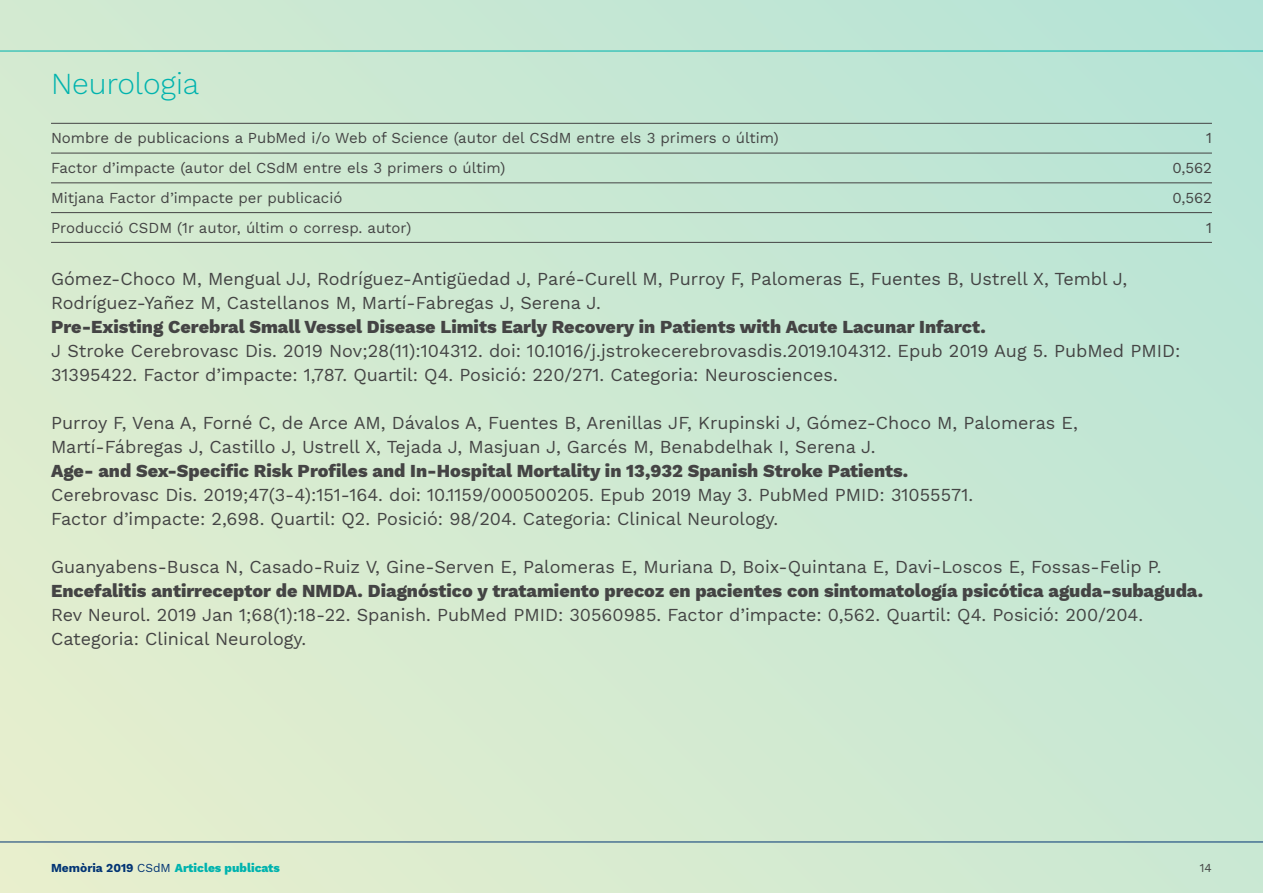
<style>
.page{position:relative;width:1263px;height:893px;background:#fff}
.page>*{position:absolute;margin:0;border:0;box-sizing:border-box;transform-origin:0 0}
.t1{font:300 30px "Work Sans";color:#00b3ae}
.t2{font:18px/24px "Work Sans";color:#444}
.t3{font:800 18px "Work Sans";color:#444}
.t4{font:15px/30px "Work Sans";color:#444}
.t5{font:800 12px "Work Sans";color:#00b3ae}
.t6{font:12px "Work Sans";color:#444}
.s1{font-weight:700;color:#023474}
.s2{font-weight:400;color:#023474}
</style>
<div class="page">
<div style="left:0;top:0;width:1263px;height:893px;background:linear-gradient(to right,#deeccf,#bee5d5)"></div>
<hr style="left:0;top:842px;width:1263px;height:1px;background:#023474">
<hr style="left:0;top:51px;width:1263px;height:1px;background:#00b3ae">
<hr style="left:51px;top:123px;width:1161px;height:1px;background:#444">
<hr style="left:51px;top:153px;width:1161px;height:1px;background:#444">
<hr style="left:51px;top:182px;width:1161px;height:1px;background:#444">
<hr style="left:51px;top:212px;width:1161px;height:1px;background:#444">
<hr style="left:51px;top:242px;width:1161px;height:1px;background:#444">
<h1 class="t1" style="left:51px;top:61px;width:150px">Neurologia</h1>
<p class="t4" style="left:51px;top:122px;width:729px">Nombre de publicacions a PubMed i/o Web of Science (autor del CSdM entre els 3 primers o últim)<br>Factor d’impacte (autor del CSdM entre els 3 primers o últim)<br>Mitjana Factor d’impacte per publicació<br>Producció CSDM (1r autor, últim o corresp. autor)</p>
<p class="t4" style="left:1172px;top:122px;width:41px;text-align:right">1<br>0,562<br>0,562<br>1</p>
<p class="t2" style="left:51px;top:266px;width:1078px">Gómez-Choco M, Mengual JJ, Rodríguez-Antigüedad J, Paré-Curell M, Purroy F, Palomeras E, Fuentes B, Ustrell X, Tembl J,<br>Rodríguez-Yañez M, Castellanos M, Martí-Fabregas J, Serena J.</p>
<p class="t3" style="left:51px;top:313px;width:936px">Pre-Existing Cerebral Small Vessel Disease Limits Early Recovery in Patients with Acute Lacunar Infarct.</p>
<p class="t2" style="left:51px;top:338px;width:1131px">J Stroke Cerebrovasc Dis. 2019 Nov;28(11):104312. doi: 10.1016/j.jstrokecerebrovasdis.2019.104312. Epub 2019 Aug 5. PubMed PMID:<br>31395422. Factor d’impacte: 1,787. Quartil: Q4. Posició: 220/271. Categoria: Neurosciences.</p>
<p class="t2" style="left:51px;top:410px;width:1028px">Purroy F, Vena A, Forné C, de Arce AM, Dávalos A, Fuentes B, Arenillas JF, Krupinski J, Gómez-Choco M, Palomeras E,<br>Martí-Fábregas J, Castillo J, Ustrell X, Tejada J, Masjuan J, Garcés M, Benabdelhak I, Serena J.</p>
<p class="t3" style="left:51px;top:457px;width:859px">Age- and Sex-Specific Risk Profiles and In-Hospital Mortality in 13,932 Spanish Stroke Patients.</p>
<p class="t2" style="left:51px;top:482px;width:924px">Cerebrovasc Dis. 2019;47(3-4):151-164. doi: 10.1159/000500205. Epub 2019 May 3. PubMed PMID: 31055571.<br>Factor d’impacte: 2,698. Quartil: Q2. Posició: 98/204. Categoria: Clinical Neurology.</p>
<p class="t2" style="left:51px;top:554px;width:1112px">Guanyabens-Busca N, Casado-Ruiz V, Gine-Serven E, Palomeras E, Muriana D, Boix-Quintana E, Davi-Loscos E, Fossas-Felip P.</p>
<p class="t3" style="left:51px;top:577px;width:1154px">Encefalitis antirreceptor de NMDA. Diagnóstico y tratamiento precoz en pacientes con sintomatología psicótica aguda-subaguda.</p>
<p class="t2" style="left:51px;top:602px;width:1094px">Rev Neurol. 2019 Jan 1;68(1):18-22. Spanish. PubMed PMID: 30560985. Factor d’impacte: 0,562. Quartil: Q4. Posició: 200/204.<br>Categoria: Clinical Neurology.</p>
<p class="t5" style="left:51px;top:859px;width:230px"><span class="s1">Memòria 2019</span> <span class="s2">CSdM</span> Articles publicats</p>
<p class="t6" style="left:1200px;top:859px;width:14px">14</p>
</div>
